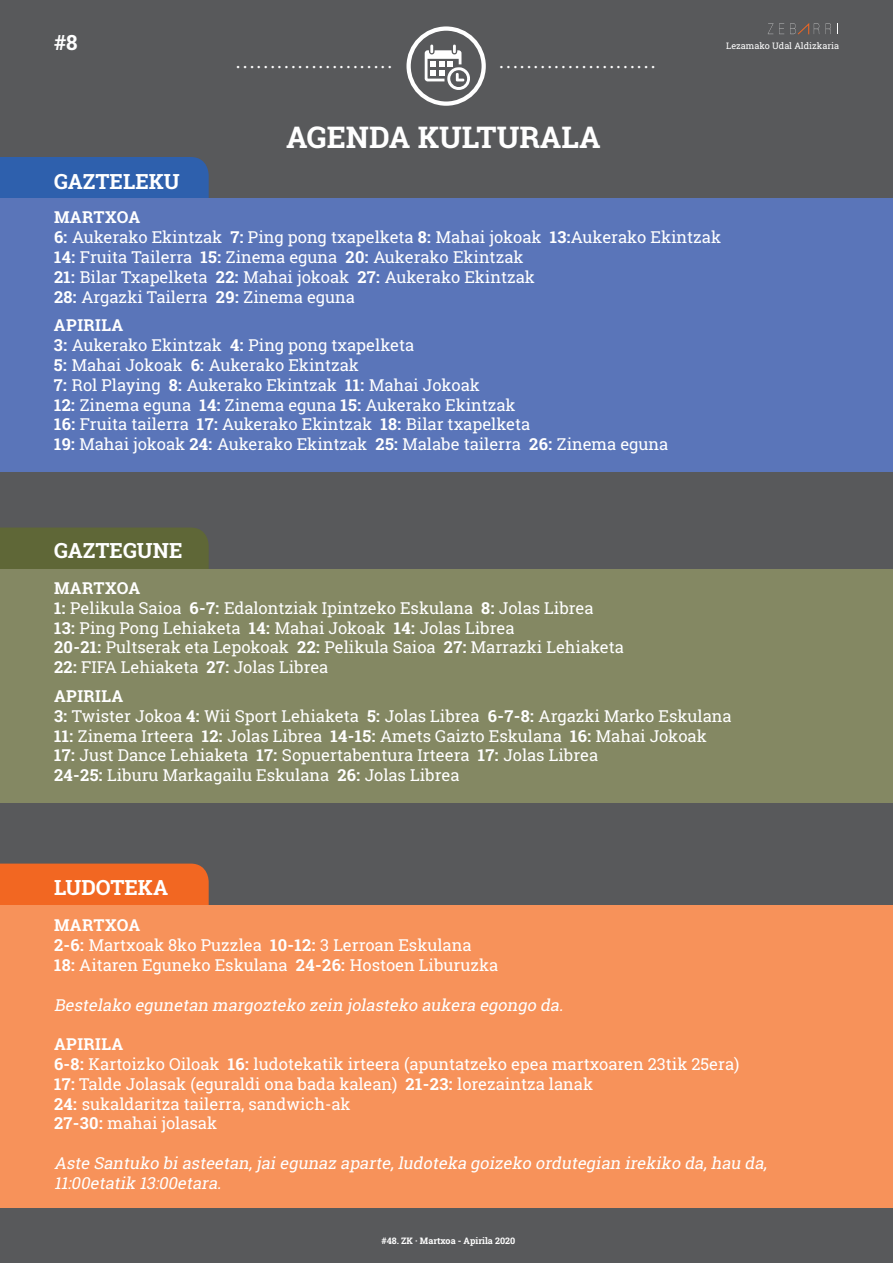
<style>
.page{position:relative;width:893px;height:1263px;background:#58595b}
.page>*{position:absolute;margin:0;border:0;box-sizing:border-box;transform-origin:0 0}
.t1{font:700 30px "Roboto Slab";color:#fff}
.t2{font:21px "Minion Pro";color:#fff}
.t3{font:700 21px "Roboto Slab";color:#fff}
.t4{font:16.5px/19.8px "Roboto Slab";color:#fff}
.t5{font:italic 16.5px/19.8px "Roboto Slab";color:#fff}
.t6{font:700 16.5px "Roboto Slab";color:#fff}
.t7{font:700 9px "Roboto Slab";color:#fff}
.t8{font:9px "Roboto Slab";color:#fff}
.s1{font-weight:700}
</style>
<div class="page">
<div style="left:0;top:863px;width:209px;height:42px;background:#f26722"></div>
<div style="left:0;top:905px;width:893px;height:303px;background:#f7925a"></div>
<div style="left:0;top:527px;width:209px;height:42px;background:#5f6737"></div>
<div style="left:0;top:569px;width:893px;height:234px;background:#848863"></div>
<div style="left:0;top:157px;width:209px;height:41px;background:#2e60ad"></div>
<div style="left:0;top:198px;width:893px;height:274px;background:#5a75b9"></div>
<svg style="left:768px;top:23px;width:5px;height:11px"></svg>
<svg style="left:779px;top:23px;width:5px;height:11px"></svg>
<svg style="left:826px;top:23px;width:5px;height:11px"></svg>
<svg style="left:790px;top:23px;width:29px;height:12px"></svg>
<svg style="left:425px;top:45px;width:45px;height:45px"></svg>
<div style="left:406px;top:26px;width:80px;height:80px;border:4px solid #fff;border-radius:50%"></div>
<p class="t3" style="left:54px;top:28px;width:25px">#8</p>
<p class="t8" style="left:726px;top:40px;width:114px">Lezamako Udal Aldizkaria</p>
<p class="t2" style="left:236px;top:47px;width:158px">.......................</p>
<p class="t2" style="left:499px;top:47px;width:158px">.......................</p>
<h1 class="t1" style="left:286px;top:116px;width:22px">AGENDA</h1>
<h1 class="t1" style="left:418px;top:116px;width:123px">KULTURALA</h1>
<p class="t3" style="left:54px;top:167px;width:70px">GAZTELE</p>
<p class="t3" style="left:149px;top:167px;width:32px">KU</p>
<p class="t6" style="left:54px;top:206px;width:14px">MAR</p>
<p class="t4" style="left:54px;top:207px;width:669px;text-indent:40px"><span class="s1">TXOA<br>6:</span> Aukerako Ekintzak <span class="s1">7:</span> Ping pong txapelketa <span class="s1">8:</span> Mahai jokoak <span class="s1">13:</span>Aukerako Ekintzak <span class="s1">14:</span> Fruita Tailerra <span class="s1">15:</span> Zinema eguna <span class="s1">20:</span> Aukerako Ekintzak<br><span class="s1">21:</span> Bilar Txapelketa <span class="s1">22:</span> Mahai jokoak <span class="s1">27:</span> Aukerako Ekintzak<br><span class="s1">28:</span> Argazki Tailerra <span class="s1">29:</span> Zinema eguna</p>
<p class="t4" style="left:54px;top:315px;width:616px"><span class="s1">APIRILA<br>3:</span> Aukerako Ekintzak <span class="s1">4:</span> Ping pong txapelketa<br><span class="s1">5:</span> Mahai Jokoak <span class="s1">6:</span> Aukerako Ekintzak<br><span class="s1">7:</span> Rol Playing <span class="s1">8:</span> Aukerako Ekintzak <span class="s1">11:</span> Mahai Jokoak<br><span class="s1">12:</span> Zinema eguna <span class="s1">14:</span> Zinema eguna <span class="s1">15:</span> Aukerako Ekintzak<br><span class="s1">16:</span> Fruita tailerra <span class="s1">17:</span> Aukerako Ekintzak <span class="s1">18:</span> Bilar txapelketa<br><span class="s1">19:</span> Mahai jokoak <span class="s1">24:</span> Aukerako Ekintzak <span class="s1">25:</span> Malabe tailerra <span class="s1">26:</span> Zinema eguna</p>
<p class="t3" style="left:54px;top:536px;width:114px">GAZTEGUNE</p>
<p class="t4" style="left:54px;top:578px;width:571px;text-indent:40px"><span class="s1">TXOA<br>1:</span> Pelikula Saioa <span class="s1">6-7:</span> Edalontziak Ipintzeko Eskulana <span class="s1">8:</span> Jolas Librea<br><span class="s1">13:</span> Ping Pong Lehiaketa <span class="s1">14:</span> Mahai Jokoak <span class="s1">14:</span> Jolas Librea<br><span class="s1">20-21:</span> Pultserak eta Lepokoak <span class="s1">22:</span> Pelikula Saioa <span class="s1">27:</span> Marrazki Lehiaketa <span class="s1">22:</span> FIFA Lehiaketa <span class="s1">27:</span> Jolas Librea</p>
<p class="t4" style="left:54px;top:686px;width:679px"><span class="s1">APIRILA<br>3:</span> Twister Jokoa <span class="s1">4:</span> Wii Sport Lehiaketa <span class="s1">5:</span> Jolas Librea <span class="s1">6-7-8:</span> Argazki Marko Eskulana <span class="s1">11:</span> Zinema Irteera <span class="s1">12:</span> Jolas Librea <span class="s1">14-15:</span> Amets Gaizto Eskulana <span class="s1">16:</span> Mahai Jokoak<br><span class="s1">17:</span> Just Dance Lehiaketa <span class="s1">17:</span> Sopuertabentura Irteera <span class="s1">17:</span> Jolas Librea<br><span class="s1">24-25:</span> Liburu Markagailu Eskulana <span class="s1">26:</span> Jolas Librea</p>
<p class="t6" style="left:54px;top:577px;width:14px">MAR</p>
<p class="t3" style="left:54px;top:873px;width:115px">LUDOTEKA</p>
<p class="t4" style="left:54px;top:915px;width:446px;text-indent:40px"><span class="s1">TXOA<br>2-6:</span> Martxoak 8ko Puzzlea <span class="s1">10-12:</span> 3 Lerroan Eskulana<br><span class="s1">18:</span> Aitaren Eguneko Eskulana <span class="s1">24-26:</span> Hostoen Liburuzka</p>
<p class="t5" style="left:54px;top:994px;width:514px">Bestelako egunetan margozteko zein jolasteko aukera egongo da.</p>
<p class="t4" style="left:54px;top:1034px;width:687px"><span class="s1">APIRILA<br>6-8:</span> Kartoizko Oiloak <span class="s1">16:</span> ludotekatik irteera (apuntatzeko epea martxoaren 23tik 25era)<br><span class="s1">17:</span> Talde Jolasak (eguraldi ona bada kalean) <span class="s1">21-23:</span> lorezaintza lanak<br><span class="s1">24:</span> sukaldaritza tailerra, sandwich-ak<br><span class="s1">27-30:</span> mahai jolasak</p>
<p class="t5" style="left:54px;top:1153px;width:718px">Aste Santuko biasteetan,jaiegunaz aparte,ludoteka goizeko ordutegian irekiko da,hau da,<br>11:00etatik 13:00etara.</p>
<p class="t6" style="left:54px;top:914px;width:14px">MAR</p>
<p class="t7" style="left:381px;top:1234px;width:135px">#48. ZK · Martxoa - Apirila 2020</p>
</div>
